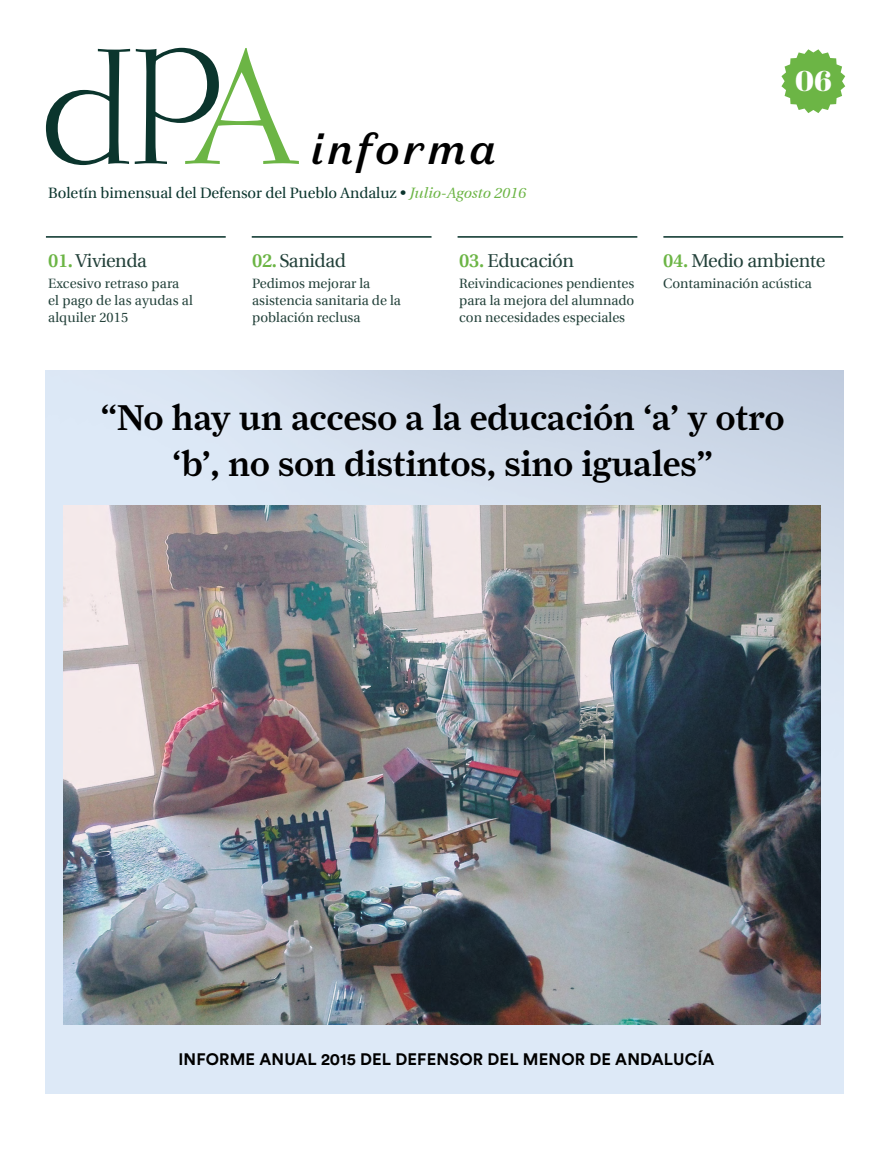
<style>
.page{position:relative;width:893px;height:1149px;background:#fff}
.page>*{position:absolute;margin:0;border:0;box-sizing:border-box;transform-origin:0 0}
.t1{font:italic 500 42px "Domaine Sans Text";letter-spacing:.06em;color:#000}
.t2{font:500 36px/46.5px "Farnham Display";color:#000;text-align:center}
.t3{font:28.5px "Abril Fatface";color:#fff}
.t4{font:18.6px "Utopia";letter-spacing:-.02em;color:#23413a}
.t5{font:700 16.5px "Circular Std";letter-spacing:.01em;color:#000}
.t6{font:15px "Utopia";color:#0b352d}
.t7{font:13.5px/17.1px "Utopia";color:#23413a}
.s1{font-style:italic;color:#6cb545}
.s2{font-weight:600;color:#6cb545}
</style>
<div class="page">
<hr style="left:46px;top:236px;width:180px;height:1px;background:#0b352d">
<hr style="left:252px;top:236px;width:180px;height:1px;background:#0b352d">
<hr style="left:458px;top:236px;width:179px;height:1px;background:#0b352d">
<hr style="left:663px;top:236px;width:180px;height:1px;background:#0b352d">
<svg style="left:46px;top:48px;width:253px;height:117px"></svg>
<svg style="left:781px;top:49px;width:64px;height:64px"></svg>
<img style="left:46px;top:370px;width:797px;height:723px">
<img style="left:64px;top:505px;width:757px;height:518px">
<h1 class="t1" style="left:310px;top:122px;width:187px">informa</h1>
<p class="t6" style="left:48px;top:184px;width:479px">Boletín bimensual del Defensor del Pueblo Andaluz • <span class="s1">Julio-Agosto 2016</span></p>
<h3 class="t4" style="left:48px;top:250px;width:100px"><span class="s2">01.</span> Vivienda</h3>
<p class="t7" style="left:48px;top:275px;width:146px">Excesivo retraso para el pago de las ayudas al alquiler 2015</p>
<h3 class="t4" style="left:252px;top:250px;width:95px"><span class="s2">02.</span> Sanidad</h3>
<p class="t7" style="left:252px;top:275px;width:150px">Pedimos mejorar la asistencia sanitaria de la población reclusa</p>
<h3 class="t4" style="left:459px;top:250px;width:116px"><span class="s2">03.</span> Educación</h3>
<p class="t7" style="left:459px;top:275px;width:177px;text-align:justify">Reivindicaciones pendientes para la mejora del alumnado con necesidades especiales</p>
<h3 class="t3" style="left:795px;top:61px;width:38px">06</h3>
<h3 class="t4" style="left:663px;top:250px;width:164px"><span class="s2">04.</span> Medio ambiente</h3>
<p class="t7" style="left:663px;top:275px;width:150px">Contaminación acústica</p>
<h2 class="t2" style="left:101px;top:393px;width:685px">“No hay un acceso a la educación ‘a’ y otro ‘b’, no son distintos, sino iguales”</h2>
<p class="t5" style="left:178px;top:1048px;width:538px">INFORME ANUAL 2015 DEL DEFENSOR DEL MENOR DE ANDALUCÍA</p>
</div>
